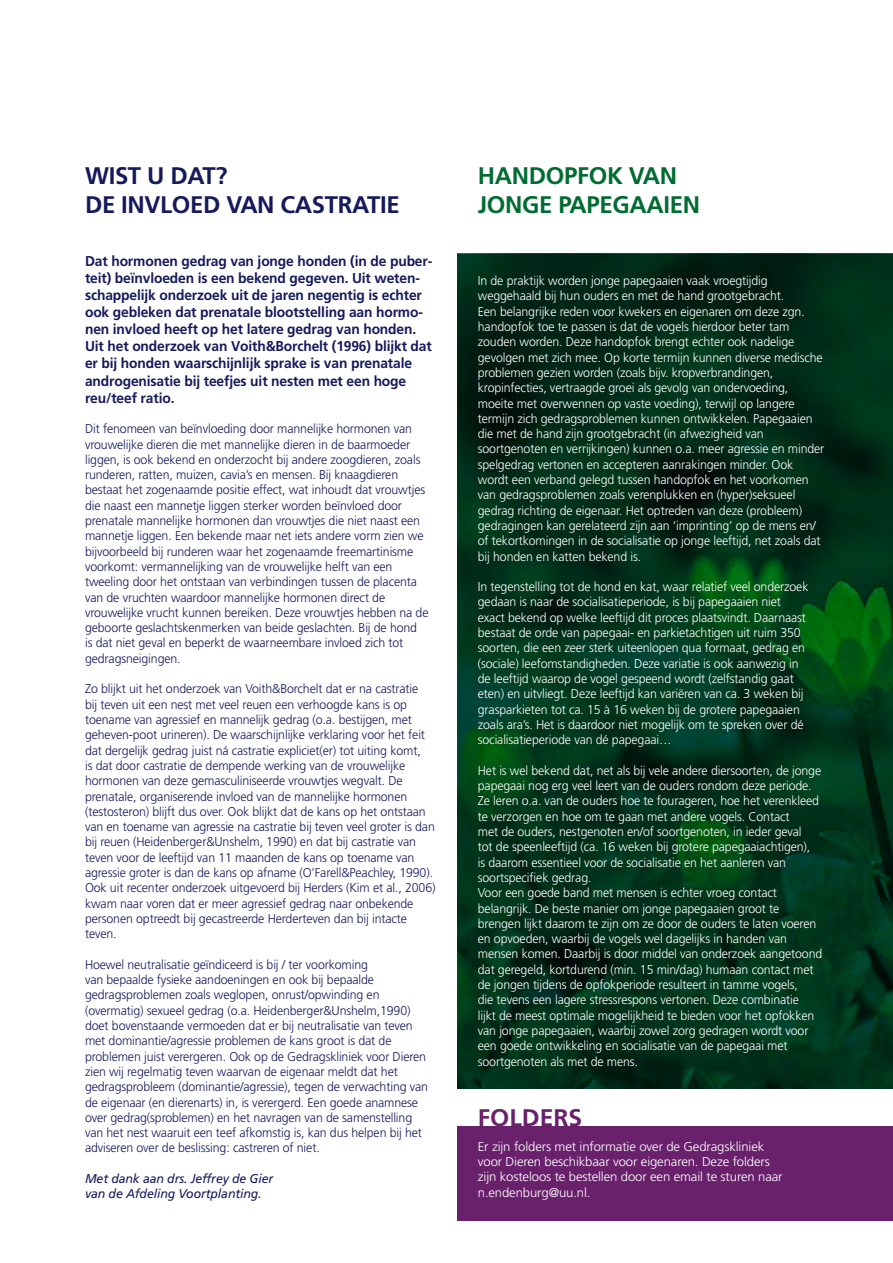
<style>
.page{position:relative;width:893px;height:1263px;background:#fff}
.page>*{position:absolute;margin:0;border:0;box-sizing:border-box;transform-origin:0 0}
.t1{font:700 24px/28.8px "Frutiger LT Std";letter-spacing:-.015em;color:#161a5c}
.t2{font:700 24px/28.8px "Frutiger LT Std";letter-spacing:-.015em;color:#006c32}
.t3{font:700 24px "Frutiger LT Std";color:#69216c}
.t4{font:700 14.25px/17.1px "Frutiger LT Std";letter-spacing:-.01em;color:#161a5c}
.t5{font:300 12.75px/15.3px "Frutiger LT Std";letter-spacing:-.01em;color:#fff}
.t6{font:300 12.75px/15.3px "Frutiger LT Std";letter-spacing:-.01em;color:#161a5c}
.t7{font:italic 12.75px/15.3px "Frutiger LT Std";letter-spacing:-.01em;color:#161a5c}
</style>
<div class="page">
<img style="left:457px;top:254px;width:436px;height:835px">
<div style="left:457px;top:1125px;width:436px;height:95px;background:#69216c"></div>
<h1 class="t1" style="left:85px;top:161px;width:316px">wist u dat?<br>de invloed van castratie</h1>
<h1 class="t2" style="left:478px;top:161px;width:224px">Handopfok van jonge papegaaien</h1>
<p class="t4" style="left:85px;top:252px;width:349px">Dat hormonen gedrag van jonge honden (in de puber&shy;teit) beïnvloeden is een bekend gegeven. Uit weten&shy;schappelijk onderzoek uit de jaren negentig is echter ook gebleken dat prenatale blootstelling aan hormo&shy;nen invloed heeft op het latere gedrag van honden.<br>Uit het onderzoek van Voith&amp;Borchelt (1996) blijkt dat er bij honden waarschijnlijk sprake is van prenatale androgenisatie bij teefjes uit nesten met een hoge reu/teef ratio.</p>
<p class="t6" style="left:85px;top:421px;width:345px">Dit fenomeen van beïnvloeding door mannelijke hormonen van vrouwelijke dieren die met mannelijke dieren in de baarmoeder liggen, is ook bekend en onderzocht bij andere zoogdieren, zoals runderen, ratten, muizen, cavia’s en mensen. Bij knaagdieren bestaat het zogenaamde positie effect, wat inhoudt dat vrouwtjes die naast een mannetje liggen sterker worden beïnvloed door prenatale mannelijke hormonen dan vrouwtjes die niet naast een mannetje liggen. Een bekende maar net iets andere vorm zien we bijvoorbeeld bij runderen waar het zogenaamde freemartinisme voorkomt: vermannelijking van de vrouwelijke helft van een tweeling door het ontstaan van verbindingen tussen de placenta van de vruchten waardoor mannelijke hormonen direct de vrouwelijke vrucht kunnen bereiken. Deze vrouwtjes hebben na de geboorte geslachtskenmerken van beide geslachten. Bij de hond<br>is dat niet geval en beperkt de waarneembare invloed zich tot gedragsneigingen.</p>
<p class="t6" style="left:85px;top:681px;width:352px">Zo blijkt uit het onderzoek van Voith&amp;Borchelt dat er na castratie<br>bij teven uit een nest met veel reuen een verhoogde kans is op toename van agressief en mannelijk gedrag (o.a. bestijgen, met geheven-poot urineren). De waarschijnlijke verklaring voor het feit dat dergelijk gedrag juist ná castratie expliciet(er) tot uiting komt,<br>is dat door castratie de dempende werking van de vrouwelijke hormonen van deze gemasculiniseerde vrouwtjes wegvalt. De prenatale, organiserende invloed van de mannelijke hormonen (testosteron) blijft dus over. Ook blijkt dat de kans op het ontstaan van en toename van agressie na castratie bij teven veel groter is dan bij reuen (Heidenberger&amp;Unshelm, 1990) en dat bij castratie van teven voor de leeftijd van 11 maanden de kans op toename van agressie groter is dan de kans op afname (O’Farell&amp;Peachley, 1990).<br>Ook uit recenter onderzoek uitgevoerd bij Herders (Kim et al., 2006) kwam naar voren dat er meer agressief gedrag naar onbekende personen optreedt bij gecastreerde Herderteven dan bij intacte teven.</p>
<p class="t6" style="left:85px;top:957px;width:345px">Hoewel neutralisatie geïndiceerd is bij / ter voorkoming<br>van bepaalde fysieke aandoeningen en ook bij bepaalde gedragsproblemen zoals weglopen, onrust/opwinding en (overmatig) sexueel gedrag (o.a. Heidenberger&amp;Unshelm,1990) doet bovenstaande vermoeden dat er bij neutralisatie van teven met dominantie/agressie problemen de kans groot is dat de problemen juist verergeren. Ook op de Gedragskliniek voor Dieren zien wij regelmatig teven waarvan de eigenaar meldt dat het gedragsprobleem (dominantie/agressie), tegen de verwachting van de eigenaar (en dierenarts) in, is verergerd. Een goede anamnese over gedrag(sproblemen) en het navragen van de samenstelling van het nest waaruit een teef afkomstig is, kan dus helpen bij het adviseren over de beslissing: castreren of niet.</p>
<p class="t7" style="left:85px;top:1171px;width:190px">Met dank aan drs. Jeffrey de Gier van de Afdeling Voortplanting.</p>
<p class="t5" style="left:478px;top:273px;width:348px">In de praktijk worden jonge papegaaien vaak vroegtijdig weggehaald bij hun ouders en met de hand grootgebracht.<br>Een belangrijke reden voor kwekers en eigenaren om deze zgn. handopfok toe te passen is dat de vogels hierdoor beter tam zouden worden. Deze handopfok brengt echter ook nadelige gevolgen met zich mee. Op korte termijn kunnen diverse medische problemen gezien worden (zoals bijv. kropverbrandingen, kropinfecties, vertraagde groei als gevolg van ondervoeding, moeite met overwennen op vaste voeding), terwijl op langere termijn zich gedragsproblemen kunnen ontwikkelen. Papegaaien die met de hand zijn grootgebracht (in afwezigheid van soortgenoten en verrijkingen) kunnen o.a. meer agressie en minder spelgedrag vertonen en accepteren aanrakingen minder. Ook wordt een verband gelegd tussen handopfok en het voorkomen van gedragsproblemen zoals verenplukken en (hyper)seksueel gedrag richting de eigenaar. Het optreden van deze (probleem) gedragingen kan gerelateerd zijn aan ‘imprinting’ op de mens en/ of tekortkomingen in de socialisatie op jonge leeftijd, net zoals dat bij honden en katten bekend is.</p>
<p class="t5" style="left:478px;top:579px;width:332px">In tegenstelling tot de hond en kat, waar relatief veel onderzoek gedaan is naar de socialisatieperiode, is bij papegaaien niet exact bekend op welke leeftijd dit proces plaatsvindt. Daarnaast bestaat de orde van papegaai- en parkietachtigen uit ruim 350 soorten, die een zeer sterk uiteenlopen qua formaat, gedrag en (sociale) leefomstandigheden. Deze variatie is ook aanwezig in de leeftijd waarop de vogel gespeend wordt (zelfstandig gaat eten) en uitvliegt. Deze leeftijd kan variëren van ca. 3 weken bij grasparkieten tot ca. 15 à 16 weken bij de grotere papegaaien zoals ara’s. Het is daardoor niet mogelijk om te spreken over dé socialisatieperiode van dé papegaai…</p>
<p class="t5" style="left:478px;top:763px;width:346px">Het is wel bekend dat, net als bij vele andere diersoorten, de jonge papegaai nog erg veel leert van de ouders rondom deze periode.<br>Ze leren o.a. van de ouders hoe te fourageren, hoe het verenkleed te verzorgen en hoe om te gaan met andere vogels. Contact<br>met de ouders, nestgenoten en/of soortgenoten, in ieder geval<br>tot de speenleeftijd (ca. 16 weken bij grotere papegaaiachtigen),<br>is daarom essentieel voor de socialisatie en het aanleren van soortspecifiek gedrag.<br>Voor een goede band met mensen is echter vroeg contact belangrijk. De beste manier om jonge papegaaien groot te brengen lijkt daarom te zijn om ze door de ouders te laten voeren en opvoeden, waarbij de vogels wel dagelijks in handen van mensen komen. Daarbij is door middel van onderzoek aangetoond dat geregeld, kortdurend (min. 15 min/dag) humaan contact met de jongen tijdens de opfokperiode resulteert in tamme vogels,<br>die tevens een lagere stressrespons vertonen. Deze combinatie<br>lijkt de meest optimale mogelijkheid te bieden voor het opfokken van jonge papegaaien, waarbij zowel zorg gedragen wordt voor een goede ontwikkeling en socialisatie van de papegaai met soortgenoten als met de mens.</p>
<h1 class="t3" style="left:478px;top:1104px;width:106px">folders</h1>
<p class="t5" style="left:478px;top:1139px;width:306px">Er zijn folders met informatie over de Gedragskliniek voor Dieren beschikbaar voor eigenaren. Deze folders zijn kosteloos te bestellen door een email te sturen naar n.endenburg@uu.nl.</p>
</div>
